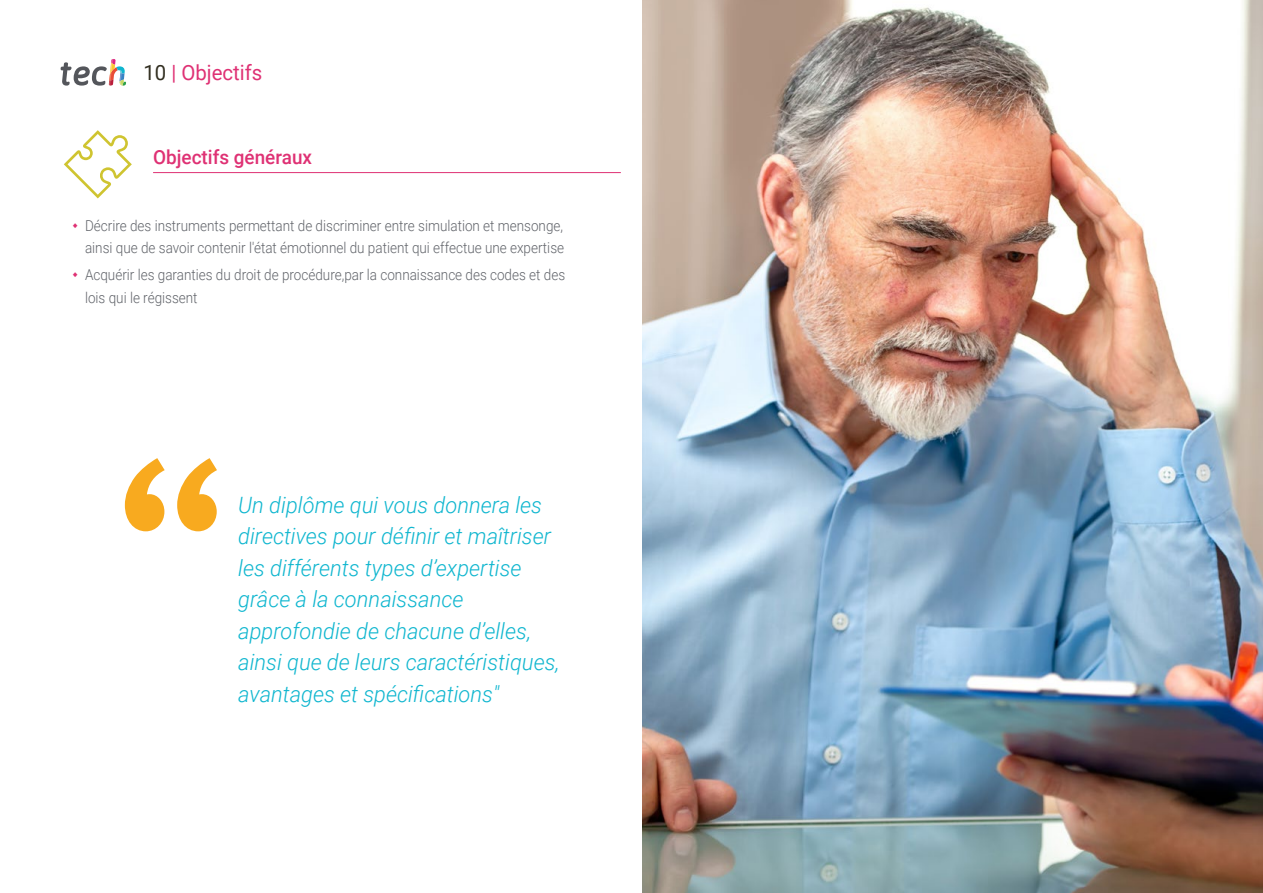
<style>
.page{position:relative;width:1263px;height:893px;background:#fff}
.page>*{position:absolute;margin:0;border:0;box-sizing:border-box;transform-origin:0 0}
.t1{font:italic 300 22.5px/31.5px "Roboto";color:#0fb6cf}
.t2{font:21px "Roboto";color:#df3174}
.t3{font:500 19.5px "Roboto";color:#df3174}
.t4{font:300 15px/22.5px "Roboto";color:#61646a;scale:.9 1}
.s1{color:#312e20}
</style>
<div class="page">
<img style="left:642px;top:0;width:621px;height:893px">
<svg style="left:125px;top:458px;width:92px;height:73px"></svg>
<hr style="left:153px;top:172px;width:468px;height:1px;background:#df3174">
<svg style="left:64px;top:130px;width:68px;height:68px"></svg>
<svg style="left:61px;top:59px;width:65px;height:27px"></svg>
<h2 class="t2" style="left:144px;top:57px;width:120px"><span class="s1">10</span> | Objectifs</h2>
<h3 class="t3" style="left:153px;top:144px;width:160px">Objectifs généraux</h3>
<p class="t4" style="left:85px;top:214px;width:534px">Décrire des instruments permettant de discriminer entre simulation et mensonge, ainsi que de savoir contenir l'état émotionnel du patient qui effectue une expertise</p>
<p class="t4" style="left:85px;top:263px;width:535px">Acquérir les garanties du droit de procédure,par la connaissance des codes et des lois qui le régissent</p>
<h1 class="t1" style="left:238px;top:488px;width:323px">Un diplôme qui vous donnera les directives pour définir et maîtriser les différents types d’expertise grâce à la connaissance approfondie de chacune d’elles, ainsi que de leurs caractéristiques, avantages et spécifications"</h1>
</div>
